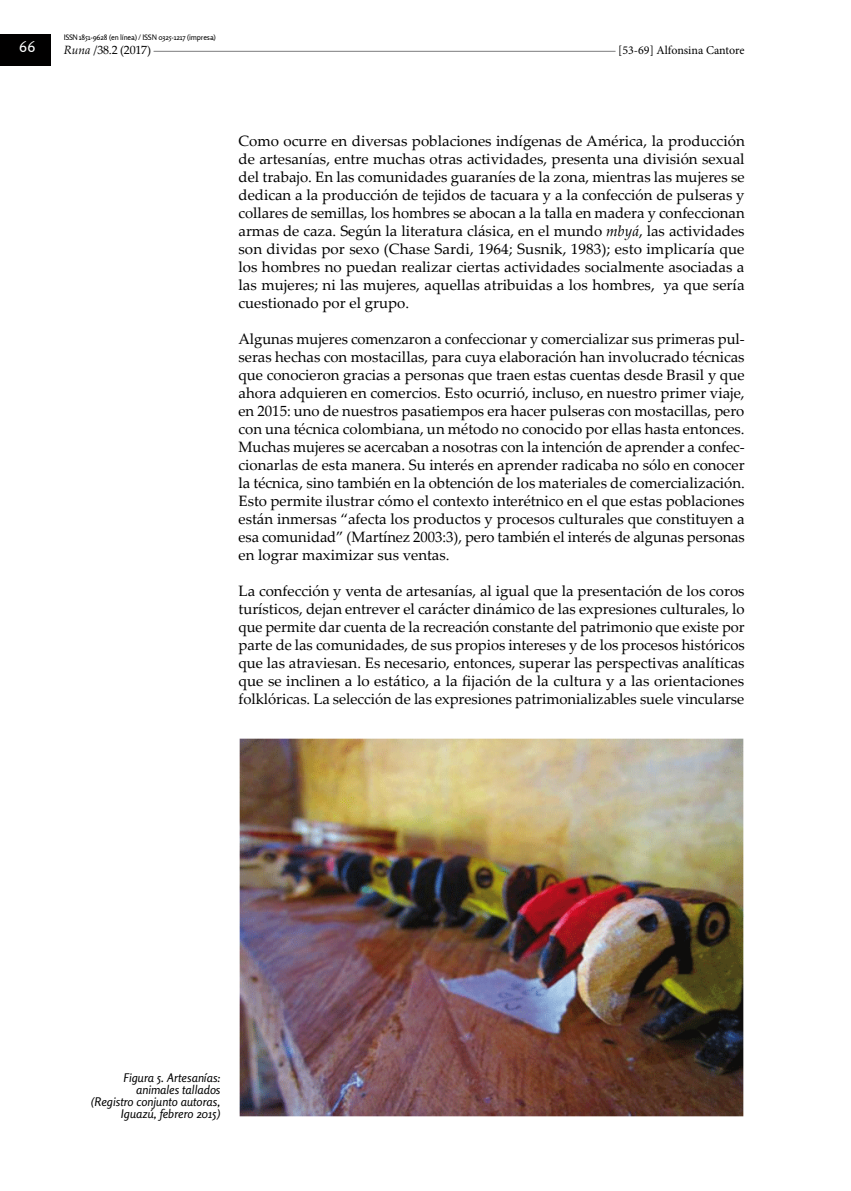
<style>
.page{position:relative;width:851px;height:1191px;background:#fff}
.page>*{position:absolute;margin:0;border:0;box-sizing:border-box;transform-origin:0 0}
.t1{font:15px/18px "Palatino Linotype";color:#010000;text-align:justify}
.t2{font:15px "Rosario";color:#fff}
.t3{font:italic 12px/12px "Rosario";color:#010000;text-align:right}
.t4{font:12px "Minion Pro";letter-spacing:-.005em;color:#010000}
.t5{font:12px "Palatino Linotype";letter-spacing:-.02em;color:#010000}
.t6{font:7.5px "Rosario";letter-spacing:-.02em;color:#010000}
.s1{font-style:italic}
</style>
<div class="page">
<hr style="left:109px;top:51px;width:624px;height:1px;background:#7d7d7e">
<div style="left:64px;top:43px;width:89px;height:15px;background:#fff"></div>
<div style="left:0;top:35px;width:50px;height:31px;background:#010000"></div>
<div style="left:615px;top:43px;width:129px;height:15px;background:#fff"></div>
<img style="left:239px;top:738px;width:505px;height:379px">
<p class="t6" style="left:64px;top:33px;width:153px">issn 1851-9628 (en línea) / issn 0325-1217 (impresa)</p>
<p class="t2" style="left:19px;top:38px;width:18px">66</p>
<p class="t5" style="left:64px;top:41px;width:89px"><span class="s1">Runa</span> /38.2 (2017)</p>
<p class="t4" style="left:618px;top:42px;width:128px">[53-69] Alfonsina Cantore</p>
<p class="t1" style="left:238px;top:131px;width:507px">Como ocurre en diversas poblaciones indígenas de América, la producción de artesanías, entre muchas otras actividades, presenta una división sexual del trabajo. En las comunidades guaraníes de la zona, mientras las mujeres se dedican a la producción de tejidos de tacuara y a la confección de pulseras y collares de semillas, los hombres se abocan a la talla en madera y confeccionan armas de caza. Según la literatura clásica, en el mundo <span class="s1">mbyá</span>, las actividades son dividas por sexo (Chase Sardi, 1964; Susnik, 1983); esto implicaría que los hombres no puedan realizar ciertas actividades socialmente asociadas a las mujeres; ni las mujeres, aquellas atribuidas a los hombres, ya que sería cuestionado por el grupo.</p>
<p class="t1" style="left:238px;top:329px;width:507px">Algunas mujeres comenzaron a confeccionar y comercializar sus primeras pul&shy;seras hechas con mostacillas, para cuya elaboración han involucrado técnicas que conocieron gracias a personas que traen estas cuentas desde Brasil y que ahora adquieren en comercios. Esto ocurrió, incluso, en nuestro primer viaje, en 2015: uno de nuestros pasatiempos era hacer pulseras con mostacillas, pero con una técnica colombiana, un método no conocido por ellas hasta entonces.<br>Muchas mujeres se acercaban a nosotras con la intención de aprender a confec&shy;cionarlas de esta manera. Su interés en aprender radicaba no sólo en conocer la técnica, sino también en la obtención de los materiales de comercialización.<br>Esto permite ilustrar cómo el contexto interétnico en el que estas poblaciones están inmersas “afecta los productos y procesos culturales que constituyen a esa comunidad” (Martínez 2003:3), pero también el interés de algunas personas en lograr maximizar sus ventas.</p>
<p class="t1" style="left:238px;top:581px;width:507px">La confección y venta de artesanías, al igual que la presentación de los coros turísticos, dejan entrever el carácter dinámico de las expresiones culturales, lo que permite dar cuenta de la recreación constante del patrimonio que existe por parte de las comunidades, de sus propios intereses y de los procesos históricos que las atraviesan. Es necesario, entonces, superar las perspectivas analíticas que se inclinen a lo estático, a la fijación de la cultura y a las orientaciones folklóricas. La selección de las expresiones patrimonializables suele vincularse</p>
<p class="t3" style="left:91px;top:1071px;width:131px">Figura 5. Artesanías: animales tallados (Registro conjunto autoras,<br>Iguazú, febrero 2015)</p>
</div>
